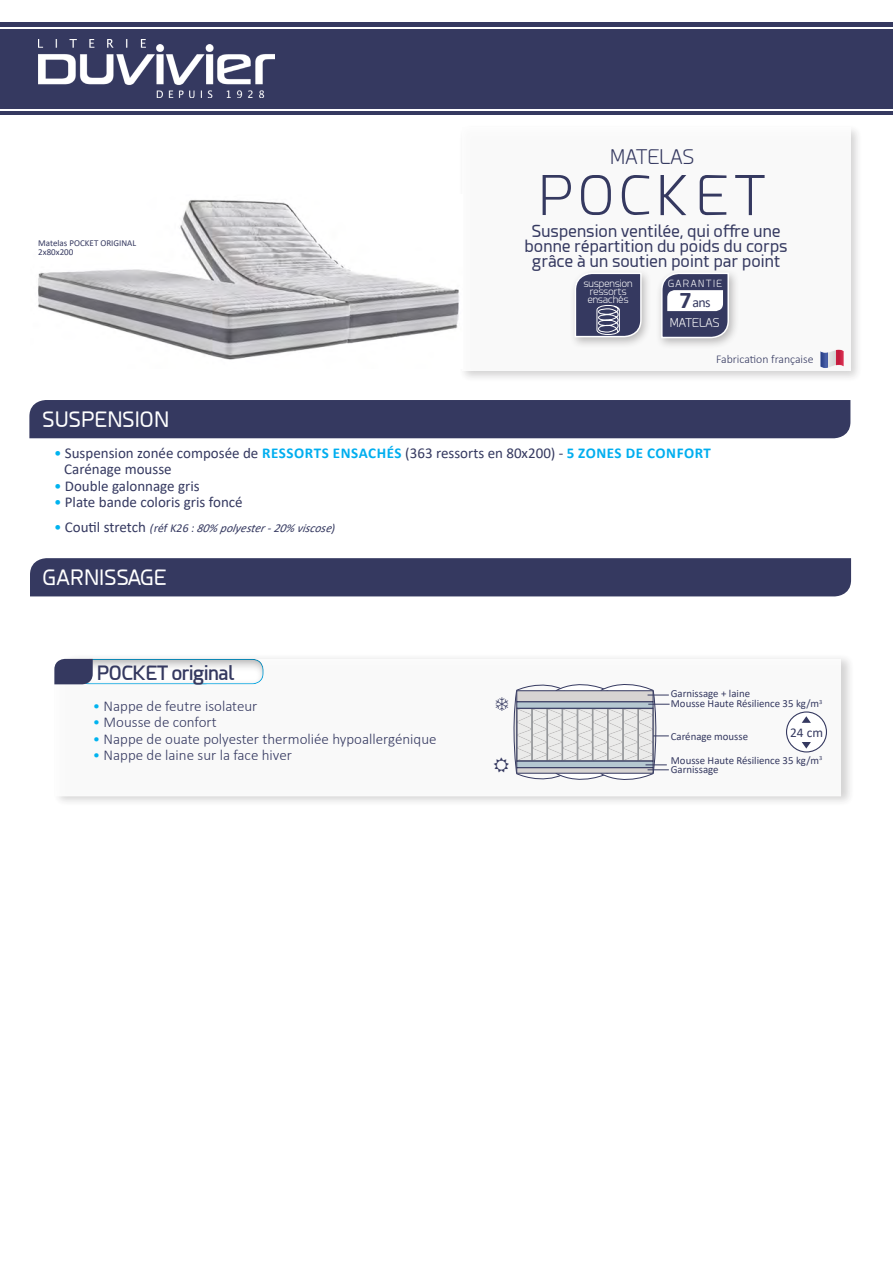
<style>
.page{position:relative;width:893px;height:1263px;background:#fff}
.page>*{position:absolute;margin:0;border:0;box-sizing:border-box;transform-origin:0 0}
.t1{font:300 54px "Esphimere";letter-spacing:.1em;color:#353960}
.t2{font:700 24px "Calibri";color:#353960}
.t3{font:21px "Esphimere";color:#fff}
.t4{font:300 19.95px "Esphimere";color:#353960}
.t5{font:600 19.5px "Esphimere";letter-spacing:-.025em;color:#353960}
.t6{font:16.5px/15px "Esphimere";letter-spacing:.01em;color:#353960;text-align:center}
.t7{font:15px/16.5px "Calibri";color:#353960}
.t8{font:300 15px "Calibri";color:#353960}
.t9{font:13.95px "Calibri";color:#353960}
.t10{font:13.35px "Calibri";color:#353960}
.t11{font:italic 12px "Calibri";color:#353960}
.t12{font:300 12px "Esphimere";letter-spacing:-.01em;color:#fff}
.t13{font:300 11.85px "Calibri";color:#353960}
.t14{font:10.8px/10.5px "Calibri";color:#353960}
.t15{font:300 9.9px/7.8px "Esphimere";color:#fff;text-align:center}
.t16{font:300 9.75px "Esphimere";letter-spacing:.145em;color:#fff}
.t17{font:9px/9px "Calibri";color:#353960}
.s1{color:#00b3ef}
.s2{font-weight:700;color:#00aeef}
.s3{font-style:normal;font-size:15px;color:#00b3ef}
.s4{font-style:normal;font-size:15px}
.s5{font-style:inherit}
</style>
<div class="page">
<div style="left:52px;top:653px;width:803px;height:154px;background:#231f20;opacity:.25"></div>
<svg style="left:54px;top:659px;width:787px;height:137px"></svg>
<div style="left:458px;top:124px;width:405px;height:259px;background:#231f20;opacity:.25"></div>
<div style="left:462px;top:127px;width:388px;height:243px;background:#fff"></div>
<img style="left:38px;top:194px;width:424px;height:174px">
<div style="left:0;top:22px;width:893px;height:93px;background:#353960"></div>
<hr style="left:0;top:109px;width:893px;height:1px;background:#fff">
<hr style="left:0;top:27px;width:893px;height:1px;background:#fff">
<div style="left:786px;top:712px;width:40px;height:40px;background:#fff;border-radius:50%"></div>
<div style="left:786px;top:711px;width:41px;height:41px;border:1px solid #353960;border-radius:50%"></div>
<svg style="left:802px;top:716px;width:9px;height:7px"></svg>
<svg style="left:802px;top:742px;width:9px;height:6px"></svg>
<div style="left:655px;top:268px;width:84px;height:82px;background:#231f20;opacity:.3"></div>
<svg style="left:660px;top:272px;width:70px;height:67px"></svg>
<div style="left:29px;top:400px;width:821px;height:38px;background:#353960"></div>
<div style="left:30px;top:558px;width:821px;height:38px;background:#353960"></div>
<div style="left:77px;top:657px;width:189px;height:30px;background:#231f20;opacity:.4"></div>
<svg style="left:54px;top:659px;width:39px;height:25px"></svg>
<div style="left:569px;top:268px;width:83px;height:81px;background:#231f20;opacity:.3"></div>
<svg style="left:574px;top:272px;width:68px;height:66px;background:#5b5e7d"></svg>
<img style="left:38px;top:39px;width:236px;height:59px">
<svg style="left:820px;top:349px;width:24px;height:19px"></svg>
<svg style="left:494px;top:677px;width:176px;height:110px"></svg>
<p class="t17" style="left:38px;top:238px;width:100px">Matelas POCKET ORIGINAL<br>2x80x200</p>
<h3 class="t3" style="left:43px;top:408px;width:128px">SUSPENSION</h3>
<h3 class="t4" style="left:610px;top:146px;width:85px">MATELAS</h3>
<h1 class="t1" style="left:539px;top:165px;width:229px">POCKET</h1>
<p class="t6" style="left:525px;top:224px;width:265px">Suspension ventilée, qui offre une bonne répartition du poids du corps grâce à un soutien point par point</p>
<p class="t15" style="left:584px;top:280px;width:51px">suspension ressorts ensachés</p>
<p class="t16" style="left:668px;top:278px;width:56px">GARANTIE</p>
<p class="t12" style="left:670px;top:316px;width:51px">MATELAS</p>
<h2 class="t2" style="left:679px;top:283px;width:14px">7</h2>
<p class="t9" style="left:692px;top:293px;width:20px">ans</p>
<p class="t13" style="left:716px;top:351px;width:99px">Fabrication française</p>
<p class="t7" style="left:64px;top:444px;width:648px;text-indent:-10px"><span class="s1">•</span> Suspension zonée composée de <span class="s2">RESSORTS ENSACHÉS</span> (363 ressorts en 80x200) - <span class="s2">5 ZONES DE CONFORT<br></span>Carénage mousse</p>
<p class="t7" style="left:54px;top:477px;width:147px"><span class="s1">•</span> Double galonnage gris</p>
<p class="t7" style="left:54px;top:494px;width:190px"><span class="s1">•</span> Plate bande coloris gris foncé</p>
<p class="t11" style="left:54px;top:520px;width:283px"><span class="s3">•</span> <span class="s4">C o u ti l s t r e t c h</span> ( <span class="s5">réfK26 :</span>80% polyester-20% viscose)</p>
<h3 class="t3" style="left:43px;top:566px;width:125px">GARNISSAGE</h3>
<h3 class="t5" style="left:97px;top:661px;width:139px">POCKET original</h3>
<p class="t8" style="left:93px;top:696px;width:166px"><span class="s1">•</span> Nappe de feutre isolateur</p>
<p class="t8" style="left:93px;top:713px;width:125px"><span class="s1">•</span> Mousse de confort</p>
<p class="t8" style="left:93px;top:729px;width:345px"><span class="s1">•</span> Nappe de ouate polyester thermoliée hypoallergénique</p>
<p class="t8" style="left:93px;top:746px;width:201px"><span class="s1">•</span> Nappe de laine sur la face hiver</p>
<p class="t14" style="left:671px;top:688px;width:153px">Garnissage + laine<br>Mousse Haute Résilience 35 kg/m<sup>3</sup></p>
<p class="t14" style="left:671px;top:731px;width:79px">Carénage mousse</p>
<p class="t10" style="left:790px;top:723px;width:34px">24 cm</p>
<p class="t14" style="left:671px;top:756px;width:153px;line-height:9px">Mousse Haute Résilience 35 kg/m<sup>3<br></sup>Garnissage</p>
</div>
